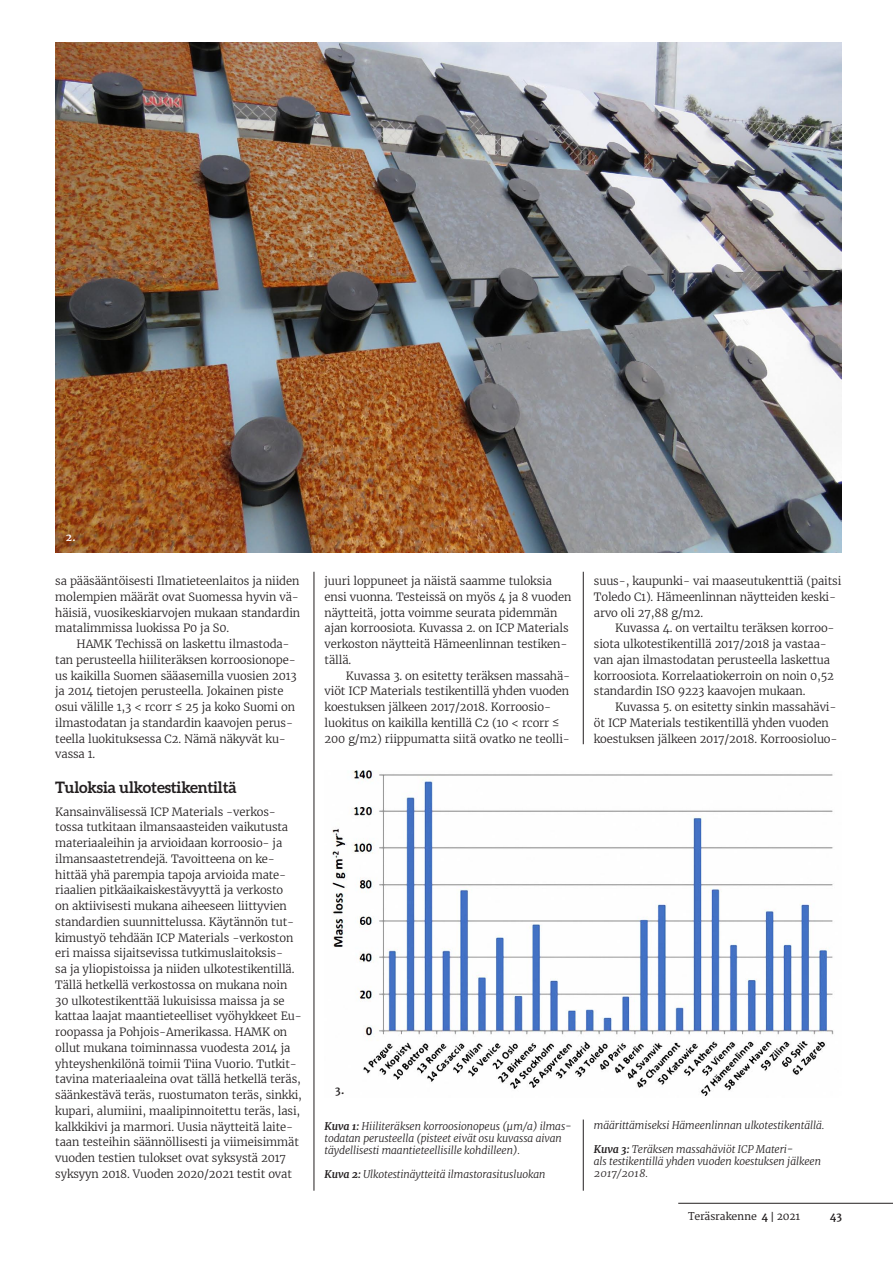
<style>
.page{position:relative;width:893px;height:1263px;background:#fff}
.page>*{position:absolute;margin:0;border:0;box-sizing:border-box;transform-origin:0 0}
.väliotsikko{font:700 15.75px "Aleo";letter-spacing:-.01em;color:#231f20}
.leipis_1kpl{font:300 11.25px/15.8px "Merriweather";letter-spacing:-.01em;color:#231f20}
.leipis{font:300 11.25px/15.8px "Merriweather";letter-spacing:-.01em;color:#231f20}
.kuvateksti{font:italic 300 10.5px/12px "Merriweather";letter-spacing:-.01em;color:#231f20}
.sisältö_-_tekstit{font:10.5px "Merriweather";letter-spacing:-.025em;color:#231f20}
.sisältö_-_tekstit-2{font:700 10.5px "Merriweather";color:#231f20}
.kuvanumero_nega{font:700 10.5px "Merriweather";color:#fff}
.kuvanumero{font:700 10.5px "Merriweather";color:#231f20}
.s1{font-weight:700}
</style>
<div class="page">
<hr style="left:678px;top:1203px;width:215px;height:1px;background:#231f20">
<img style="left:55px;top:43px;width:787px;height:510px">
<img style="left:332px;top:770px;width:502px;height:327px">
<hr style="left:314px;top:572px;width:1px;height:619px;background:#231f20">
<hr style="left:583px;top:572px;width:1px;height:172px;background:#231f20">
<hr style="left:583px;top:1119px;width:1px;height:72px;background:#231f20">
<p class="kuvanumero_nega" style="left:66px;top:532px;width:12px">2.</p>
<p class="leipis" style="left:55px;top:573px;width:247px">sa pääsääntöisesti Ilmatieteenlaitos ja niiden molempien määrät ovat Suomessa hyvin vä&shy;häisiä, vuosikeskiarvojen mukaan standardin matalimmissa luokissa P0 ja S0.</p>
<p class="leipis" style="left:55px;top:636px;width:243px;text-indent:21px">HAMK Techissä on laskettu ilmastoda&shy;tan perusteella hiiliteräksen korroosionope&shy;us kaikilla Suomen sääasemilla vuosien 2013 ja 2014 tietojen perusteella. Jokainen piste osui välille 1,3 &lt; rcorr ≤ 25 ja koko Suomi on ilmastodatan ja standardin kaavojen perus&shy;teella luokituksessa C2. Nämä näkyvät ku&shy;vassa 1.</p>
<p class="väliotsikko" style="left:55px;top:779px;width:183px">Tuloksia ulkotestikentiltä</p>
<p class="leipis_1kpl" style="left:55px;top:804px;width:248px">Kansainvälisessä ICP Materials -verkos&shy;tossa tutkitaan ilmansaasteiden vaikutusta materiaaleihin ja arvioidaan korroosio- ja ilmansaastetrendejä. Tavoitteena on ke&shy;hittää yhä parempia tapoja arvioida mate&shy;riaalien pitkäaikaiskestävyyttä ja verkosto<br>on aktiivisesti mukana aiheeseen liittyvien standardien suunnittelussa. Käytännön tut&shy;kimustyö tehdään ICP Materials -verkoston eri maissa sijaitsevissa tutkimuslaitoksis-<br>sa ja yliopistoissa ja niiden ulkotestikentillä.<br>Tällä hetkellä verkostossa on mukana noin 30 ulkotestikenttää lukuisissa maissa ja se kattaa laajat maantieteelliset vyöhykkeet Eu&shy;roopassa ja Pohjois-Amerikassa. HAMK on ollut mukana toiminnassa vuodesta 2014 ja yhteyshenkilönä toimii Tiina Vuorio. Tutkit&shy;tavina materiaaleina ovat tällä hetkellä teräs, säänkestävä teräs, ruostumaton teräs, sinkki, kupari, alumiini, maalipinnoitettu teräs, lasi, kalkkikivi ja marmori. Uusia näytteitä laite&shy;taan testeihin säännöllisesti ja viimeisimmät vuoden testien tulokset ovat syksystä 2017 syksyyn 2018. Vuoden 2020/2021 testit ovat</p>
<p class="leipis_1kpl" style="left:325px;top:573px;width:248px">juuri loppuneet ja näistä saamme tuloksia ensi vuonna. Testeissä on myös 4 ja 8 vuoden näytteitä, jotta voimme seurata pidemmän ajan korroosiota. Kuvassa 2. on ICP Materials verkoston näytteitä Hämeenlinnan testiken&shy;tällä.</p>
<p class="leipis" style="left:325px;top:668px;width:247px;text-indent:21px">Kuvassa 3. on esitetty teräksen massahä&shy;viöt ICP Materials testikentillä yhden vuoden koestuksen jälkeen 2017/2018. Korroosio&shy;luokitus on kaikilla kentillä C2 (10 &lt; rcorr ≤ 200 g/m2) riippumatta siitä ovatko ne teolli-</p>
<p class="leipis" style="left:594px;top:573px;width:249px">suus-, kaupunki- vai maaseutukenttiä (paitsi<br>Toledo C1). Hämeenlinnan näytteiden keski&shy;arvo oli 27,88 g/m2.</p>
<p class="leipis" style="left:594px;top:620px;width:242px;text-indent:21px">Kuvassa 4. on vertailtu teräksen korroo&shy;siota ulkotestikentillä 2017/2018 ja vastaa&shy;van ajan ilmastodatan perusteella laskettua korroosiota. Korrelaatiokerroin on noin 0,52 standardin ISO 9223 kaavojen mukaan.</p>
<p class="leipis" style="left:594px;top:699px;width:245px;text-indent:21px">Kuvassa 5. on esitetty sinkin massahävi&shy;öt ICP Materials testikentillä yhden vuoden koestuksen jälkeen 2017/2018. Korroosioluo-</p>
<p class="kuvanumero" style="left:335px;top:1084px;width:11px">3.</p>
<p class="kuvateksti" style="left:325px;top:1120px;width:249px"><span class="s1">Kuva 1:</span> Hiiliteräksen korroosionopeus (µm/a) ilmas&shy;todatan perusteella (pisteet eivät osu kuvassa aivan täydellisesti maantieteellisille kohdilleen).</p>
<p class="kuvateksti" style="left:325px;top:1168px;width:222px"><span class="s1">Kuva 2:</span> Ulkotestinäytteitä ilmastorasitusluokan</p>
<p class="kuvateksti" style="left:594px;top:1119px;width:232px">määrittämiseksi Hämeenlinnan ulkotestikentällä.</p>
<p class="kuvateksti" style="left:594px;top:1143px;width:229px"><span class="s1">Kuva 3:</span> Teräksen massahäviöt ICP Materi-<br>als testikentillä yhden vuoden koestuksen jälkeen<br>2017/2018.</p>
<p class="sisältö_-_tekstit" style="left:688px;top:1210px;width:113px">Teräsrakenne <span class="s1">4</span> | 2021</p>
<p class="sisältö_-_tekstit-2" style="left:830px;top:1210px;width:14px">43</p>
</div>
